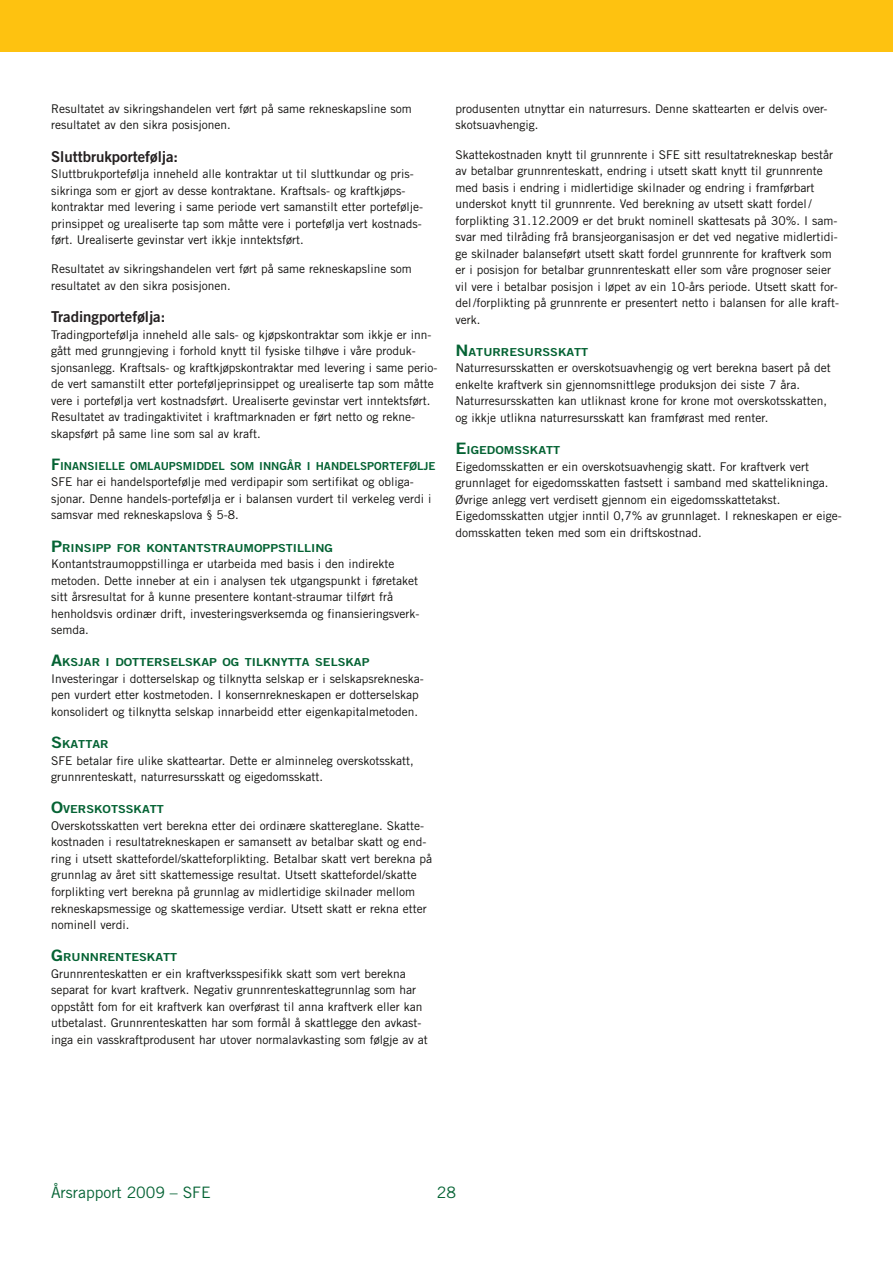
<style>
.page{position:relative;width:893px;height:1263px;background:#fff}
.page>*{position:absolute;margin:0;border:0;box-sizing:border-box;transform-origin:0 0}
.t1{font:15.75px "Trade Gothic LT Std";color:#056334}
.t2{font:15px "Trade Gothic LT Std Bd 2";color:#231f20}
.t3{font:12px/16.5px "Trade Gothic LT Std";color:#0e0d0b}
.t4{font:10.95px "Trade Gothic LT Std Bd 2";color:#056334;scale:1.15 1}
.t5{font:10.95px "Trade Gothic LT Std Bd 2";color:#056334;scale:1.04 1}
.s1{font-size:15.75px}
</style>
<div class="page">
<div style="left:0;top:0;width:893px;height:51px;background:#fec210"></div>
<p class="t3" style="left:51px;top:100px;width:362px">Resultatet av sikringshandelen vert ført på same rekneskapsline som resultatet av den sikra posisjonen.</p>
<p class="t2" style="left:51px;top:147px;width:129px">Sluttbrukportefølja:</p>
<p class="t3" style="left:51px;top:165px;width:374px">Sluttbrukportefølja inneheld alle kontraktar ut til sluttkundar og pris&shy;sikringa som er gjort av desse kontraktane. Kraftsals- og kraftkjøps&shy;kontraktar med levering i same periode vert samanstilt etter portefølje&shy;prinsippet og urealiserte tap som måtte vere i portefølja vert kostnads&shy;ført. U realiserte gevinstar vert ikkje inntektsført.</p>
<p class="t3" style="left:51px;top:261px;width:362px">Resultatet av sikringshandelen vert ført på same rekneskapsline som resultatet av den sikra posisjonen.</p>
<p class="t2" style="left:51px;top:307px;width:116px">Tradingportefølja:</p>
<p class="t3" style="left:51px;top:326px;width:388px">Tradingportefølja inneheld alle sals- og kjøpskontraktar som ikkje er inn&shy;gått med grunngjeving i forhold knytt til fysiske tilhøve i våre produk&shy;sjonsanlegg. Kraftsals- og kraftkjøpskontraktar med levering i same perio&shy;de vert samanstilt etter porteføljeprinsippet og urealiserte tap som måtte vere i portefølja vert kostnadsført. U realiserte gevinstar vert inntektsført.<br>Resultatet av tradingaktivitet i kraftmarknaden er ført netto og rekne&shy;skapsført på same line som sal av kraft.</p>
<p class="t5" style="left:51px;top:459px;width:371px"><span class="s1">F</span>INANSIELLE OMLAUPSMIDDEL SOM INNGÅR I HANDELSPORTEFØLJE</p>
<p class="t3" style="left:51px;top:474px;width:382px">SFE har ei handelsportefølje med verdipapir som sertifikat og obliga&shy;sjonar. Denne handels-portefølja er i balansen vurdert til verkeleg verdi i samsvar med rekneskapslova § 5-8.</p>
<p class="t4" style="left:51px;top:541px;width:47px"><span class="s1">P</span>RINSIPP</p>
<p class="t4" style="left:117px;top:541px;width:188px">FOR KONTANTSTRAUMOPPSTILLING</p>
<p class="t3" style="left:51px;top:555px;width:370px">Kontantstraumoppstillinga er utarbeida med basis i den indirekte metoden. Dette inneber at ein i analysen tek utgangspunkt i føretaket sitt årsresultat for å kunne presentere kontant-straumar tilført frå henholdsvis ordinær drift, investeringsverksemda og finansieringsverk&shy;semda.</p>
<p class="t4" style="left:51px;top:656px;width:277px"><span class="s1">A</span>KSJAR I DOTTERSELSKAP OG TILKNYTTA SELSKAP</p>
<p class="t3" style="left:51px;top:670px;width:374px">Investeringar i dotterselskap og tilknytta selskap er i selskapsrekneska&shy;pen vurdert etter kostmetoden. I konsernrekneskapen er dotterselskap konsolidert og tilknytta selskap innarbeidd etter eigenkapitalmetoden.</p>
<p class="t4" style="left:51px;top:737px;width:52px"><span class="s1">S</span>KATTAR</p>
<p class="t3" style="left:51px;top:752px;width:364px">SFE betalar fire ulike skatteartar. Dette er alminneleg overskotsskatt, grunnrenteskatt, naturresursskatt og eigedomsskatt.</p>
<p class="t4" style="left:51px;top:803px;width:100px"><span class="s1">O</span>VERSKOTSSKATT</p>
<p class="t3" style="left:51px;top:817px;width:383px">Overskotsskatten vert berekna etter dei ordinære skattereglane. Skatte&shy;kostnaden i resultatrekneskapen er samansett av betalbar skatt og end&shy;ring i utsett skattefordel/skatteforplikting. Betalbar skatt vert berekna på grunnlag av året sitt skattemessige resultat. U tsett skattefordel/skatte forplikting vert berekna på grunnlag av midlertidige skilnader mellom rekneskapsmessige og skattemessige verdiar. U tsett skatt er rekna etter nominell verdi.</p>
<p class="t4" style="left:51px;top:950px;width:111px"><span class="s1">G</span>RUNNRENTESKATT</p>
<p class="t3" style="left:51px;top:965px;width:378px">Grunnrenteskatten er ein kraftverksspesifikk skatt som vert berekna separat for kvart kraftverk. Negativ grunnrenteskattegrunnlag som har oppstått fom for eit kraftverk kan overførast til anna kraftverk eller kan utbetalast. Grunnrenteskatten har som formål å skattlegge den avkast&shy;inga ein vasskraftprodusent har utover normalavkasting som følgje av at</p>
<p class="t3" style="left:455px;top:100px;width:374px">produsenten utnyttar ein naturresurs. Denne skattearten er delvis over&shy;skotsuavhengig.</p>
<p class="t3" style="left:455px;top:146px;width:385px">Skattekostnaden knytt til grunnrente i SFE sitt resultatrekneskap består av betalbar grunnrenteskatt, endring i utsett skatt knytt til grunnrente med basis i endring i midlertidige skilnader og endring i framførbart underskot knytt til grunnrente. Ved berekning av utsett skatt fordel/ forplikting 31.12.2009 er det brukt nominell skattesats på 30%. I sam&shy;svar med tilråding frå bransjeorganisasjon er det ved negative midlertidi&shy;ge skilnader balanseført utsett skatt fordel grunnrente for kraftverk som er i posisjon for betalbar grunnrenteskatt eller som våre prognoser seier vil vere i betalbar posisjon i løpet av ein 10-års periode. U tsett skatt for&shy;del/forplikting på grunnrente er presentert netto i balansen for alle kraft&shy;verk.</p>
<p class="t4" style="left:455px;top:345px;width:117px"><span class="s1">N</span>ATURRESURSSKATT</p>
<p class="t3" style="left:455px;top:360px;width:377px">Naturresursskatten er overskotsuavhengig og vert berekna basert på det enkelte kraftverk sin gjennomsnittlege produksjon dei siste 7 åra.<br>Naturresursskatten kan utliknast krone for krone mot overskotsskatten, og ikkje utlikna naturresursskatt kan framførast med renter.</p>
<p class="t4" style="left:455px;top:443px;width:93px"><span class="s1">E</span> IGEDOMSSKATT</p>
<p class="t3" style="left:455px;top:458px;width:388px">Eigedomsskatten er ein overskotsuavhengig skatt. For kraftverk vert grunnlaget for eigedomsskatten fastsett i samband med skattelikninga.<br>Øvrige anlegg vert verdisett gjennom ein eigedomsskattetakst.<br>Eigedomsskatten utgjer inntil 0,7% av grunnlaget. I rekneskapen er eige&shy;domsskatten teken med som ein driftskostnad.</p>
<h1 class="t1" style="left:51px;top:1183px;width:161px">Årsrapport 2009 – SFE</h1>
<h1 class="t1" style="left:437px;top:1183px;width:21px">28</h1>
</div>
